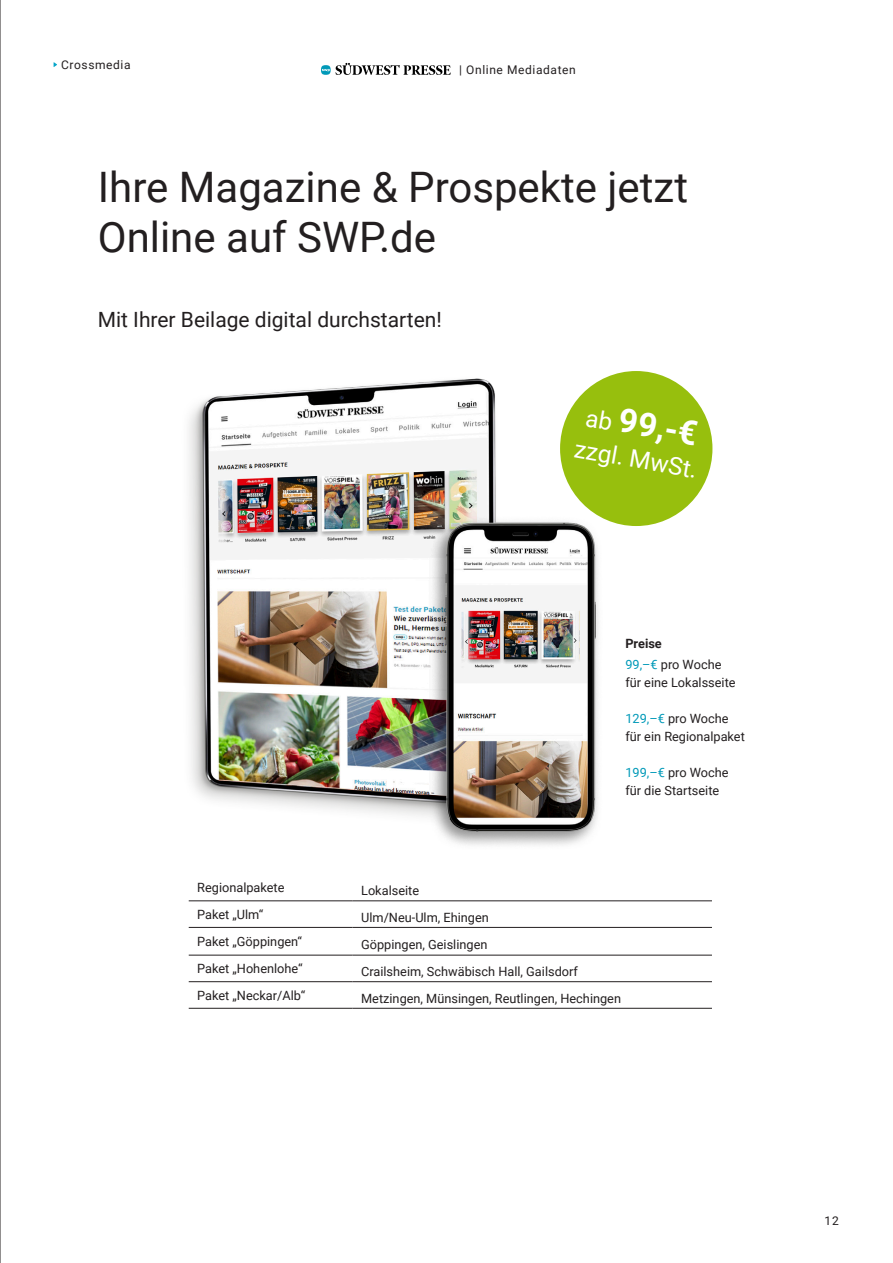
<style>
.page{position:relative;width:893px;height:1263px;background:#fff}
.page>*{position:absolute;margin:0;border:0;box-sizing:border-box;transform-origin:0 0}
.t1{font:42px/50.4px "Roboto";color:#231f20}
.t2{font:700 33.75px "Roboto";color:#fff}
.t3{font:24.3px "Roboto";color:#fff}
.t4{font:21px "Roboto";color:#231f20}
._04_Tabellentext_Preise{font:12.75px "Roboto";color:#231f20}
.SWP_Subline{font:12.75px/18px "Roboto";color:#231f20}
._04_Tabellenkopf_Preis{font:12.75px "Roboto";color:#231f20}
.SWP_Subline-2{font:700 12.75px "Roboto";color:#231f20}
.t5{font:12px "Roboto";letter-spacing:.05em;color:#231f20}
.s1{font-weight:400;font-size:24.3px}
.s2{color:#0099b8}
</style>
<div class="page">
<hr style="left:189px;top:900px;width:164px;height:1px;background:#231f20">
<hr style="left:353px;top:900px;width:359px;height:1px;background:#231f20">
<hr style="left:189px;top:927px;width:164px;height:1px;background:#231f20">
<hr style="left:353px;top:927px;width:359px;height:1px;background:#231f20">
<hr style="left:189px;top:955px;width:164px;height:1px;background:#231f20">
<hr style="left:353px;top:955px;width:359px;height:1px;background:#231f20">
<hr style="left:189px;top:981px;width:164px;height:1px;background:#231f20">
<hr style="left:353px;top:981px;width:359px;height:1px;background:#231f20">
<hr style="left:189px;top:1008px;width:164px;height:1px;background:#231f20">
<hr style="left:353px;top:1008px;width:359px;height:1px;background:#231f20">
<img style="left:189px;top:371px;width:438px;height:474px">
<div style="left:560px;top:371px;width:152px;height:155px;background:#97bf0d;border-radius:50%"></div>
<svg style="left:54px;top:62px;width:3px;height:5px"></svg>
<div style="left:321px;top:65px;width:10px;height:10px;background:#12a0bc;border-radius:50%"></div>
<svg style="left:322px;top:63px;width:129px;height:12px"></svg>
<hr style="left:0;top:0;width:1px;height:1263px;background:#231f20">
<p class="t5" style="left:61px;top:56px;width:71px">Crossmedia</p>
<p class="t5" style="left:459px;top:62px;width:118px">| Online Mediadaten</p>
<p class="t1" style="left:98px;top:160px;width:592px">Ihre Magazine &amp; Prospekte jetzt<br>Online auf SWP.de</p>
<p class="t4" style="left:98px;top:305px;width:346px">Mit Ihrer Beilage digital durchstarten!</p>
<p class="t2" style="left:591px;top:391px;width:114px;rotate:10deg"><span class="s1">ab</span> 99,-€</p>
<p class="t3" style="left:577px;top:431px;width:126px;rotate:10deg">zzgl. MwSt.</p>
<p class="SWP_Subline-2" style="left:625px;top:635px;width:38px">Preise</p>
<p class="SWP_Subline" style="left:625px;top:655px;width:98px"><span class="s2">99,–€</span> pro Woche</p>
<p class="SWP_Subline" style="left:625px;top:673px;width:112px">für eine Lokalsseite</p>
<p class="SWP_Subline" style="left:625px;top:709px;width:121px"><span class="s2">129,–€</span> pro Woche für ein Regionalpaket</p>
<p class="SWP_Subline" style="left:625px;top:763px;width:105px"><span class="s2">199,–€</span> pro Woche für die Startseite</p>
<p class="_04_Tabellenkopf_Preis" style="left:197px;top:879px;width:89px">Regionalpakete</p>
<p class="_04_Tabellenkopf_Preis" style="left:361px;top:882px;width:59px">Lokalseite</p>
<p class="_04_Tabellentext_Preise" style="left:197px;top:905px;width:68px">Paket „Ulm“</p>
<p class="_04_Tabellentext_Preise" style="left:361px;top:908px;width:129px">Ulm/Neu-Ulm, Ehingen</p>
<p class="_04_Tabellentext_Preise" style="left:197px;top:932px;width:106px">Paket „Göppingen“</p>
<p class="_04_Tabellentext_Preise" style="left:361px;top:935px;width:128px">Göppingen, Geislingen</p>
<p class="_04_Tabellentext_Preise" style="left:197px;top:960px;width:107px">Paket „Hohenlohe“</p>
<p class="_04_Tabellentext_Preise" style="left:361px;top:963px;width:218px">Crailsheim, Schwäbisch Hall, Gailsdorf</p>
<p class="_04_Tabellentext_Preise" style="left:197px;top:986px;width:110px">Paket „Neckar/Alb“</p>
<p class="_04_Tabellentext_Preise" style="left:361px;top:989px;width:261px">Metzingen, Münsingen, Reutlingen, Hechingen</p>
<p class="t5" style="left:825px;top:1212px;width:16px">12</p>
</div>
